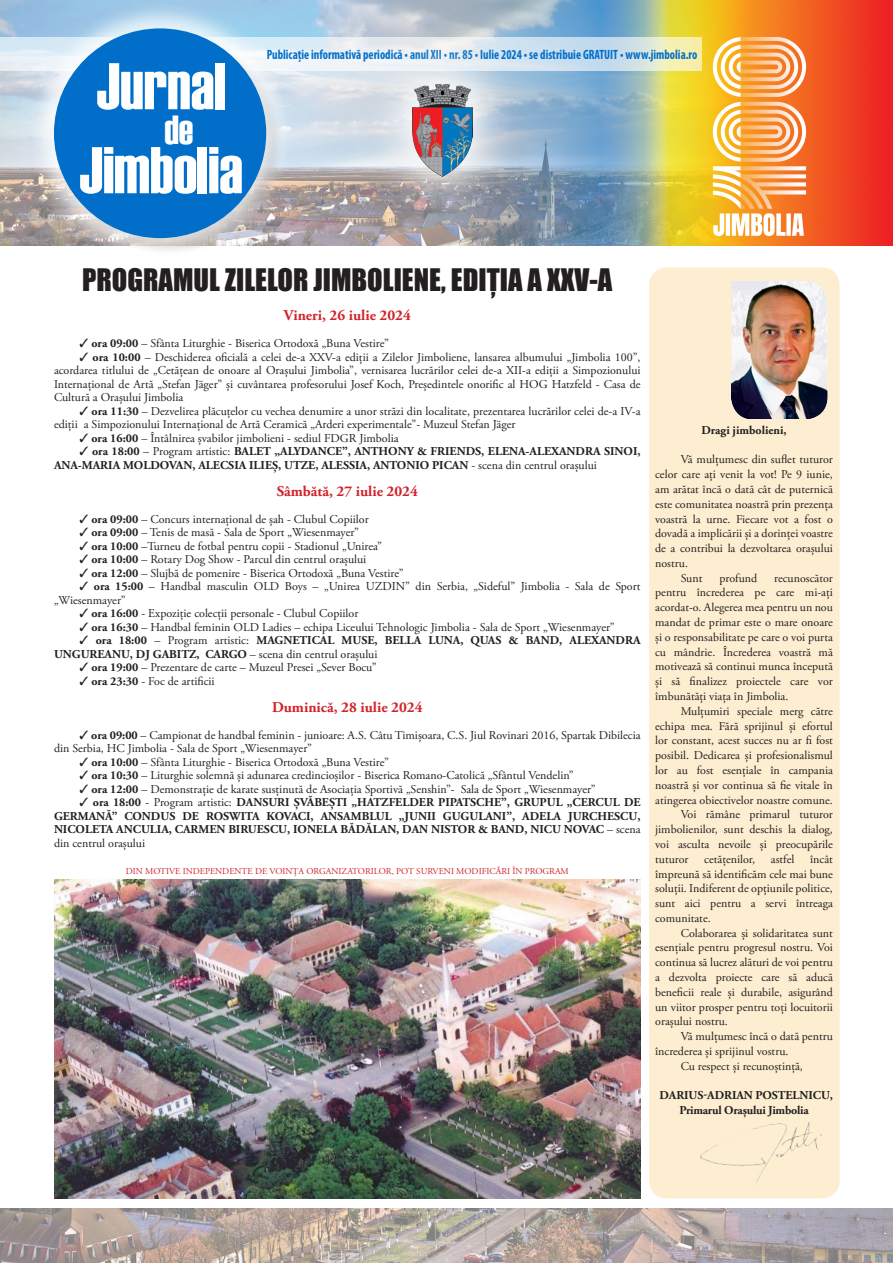
<style>
.page{position:relative;width:893px;height:1263px;background:#fff}
.page>*{position:absolute;margin:0;border:0;box-sizing:border-box;transform-origin:0 0}
.t1{font:66px "Haettenschweiler";color:#fff}
.t2{font:40.5px "Haettenschweiler";color:#fff}
.t3{font:28.5px "Impact";color:#231f20}
.t4{font:700 15px "Adobe Garamond Pro";color:#d1232a}
.t5{font:700 condensed 13.5px "Myriad Pro";color:#016ec9;scale:.9 1}
.t6{font:12px/14.9px "Adobe Garamond Pro";color:#231f20;text-align:justify}
.t7{font:700 12px/13.5px "Adobe Garamond Pro";color:#231f20}
.t8{font:700 12px "Adobe Garamond Pro";letter-spacing:-.02em;color:#231f20}
.t9{font:9px "Adobe Garamond Pro";color:#d1232a}
.s1{font-weight:700}
.s2{font-weight:400}
</style>
<div class="page">
<img style="left:0;top:0;width:893px;height:245px">
<svg style="left:0;top:37px;width:702px;height:33px"></svg>
<img style="left:0;top:1209px;width:893px;height:54px">
<div style="left:23px;top:0;width:269px;height:265px;background:#fff;opacity:.75"></div>
<div style="left:54px;top:28px;width:212px;height:210px;background:#016ec9;border-radius:50%"></div>
<svg style="left:361px;top:33px;width:155px;height:184px"></svg>
<img style="left:412px;top:84px;width:60px;height:92px">
<div style="left:649px;top:267px;width:191px;height:931px;background:#fdeed1;border-radius:18px"></div>
<img style="left:732px;top:281px;width:96px;height:137px">
<img style="left:700px;top:1122px;width:139px;height:76px">
<img style="left:702px;top:29px;width:116px;height:215px">
<img style="left:54px;top:879px;width:587px;height:319px">
<p class="t1" style="left:96px;top:49px;width:131px">Jurnal</p>
<p class="t1" style="left:79px;top:133px;width:165px">Jimbolia</p>
<p class="t2" style="left:164px;top:107px;width:30px">de</p>
<p class="t5" style="left:267px;top:46px;width:480px">Publicaţie informativă periodică • anul XII • nr. 85 • Iulie 2024 • se distribuie GRATUIT • www.jimbolia.ro</p>
<p class="t3" style="left:82px;top:258px;width:531px">PROGRAMUL ZILELOR JIMBOLIENE, EDIȚIA A XXV-A</p>
<p class="t4" style="left:284px;top:307px;width:129px">Vineri, 26 iulie 2024</p>
<p class="t6" style="left:80px;top:336px;width:311px">✓ <span class="s1">ora 09:00</span> – Sfânta Liturghie - Biserica Ortodoxă „Buna Vestire”</p>
<p class="t6" style="left:54px;top:351px;width:588px;line-height:13.5px;text-indent:26px">✓ <span class="s1">ora 10:00</span> – Deschiderea oficială a celei de-a XXV-a ediții a Zilelor Jimboliene, lansarea albumului „Jimbolia 100”, acordarea titlului de „Cetățean de onoare al Orașului Jimbolia”, vernisarea lucrărilor celei de-a XII-a ediții a Simpozionului Internațional de Artă „Stefan Jäger” și cuvântarea profesorului Josef Koch, Președintele onorific al HOG Hatzfeld - Casa de Cultură a Orașului Jimbolia</p>
<p class="t6" style="left:54px;top:405px;width:588px;line-height:13.5px;text-indent:26px">✓ <span class="s1">ora 11:30</span> – Dezvelirea plăcuțelor cu vechea denumire a unor străzi din localitate, prezentarea lucrărilor celei de-a IV-a ediții a Simpozionului Internațional de Artă Ceramică „Arderi experimentale”- Muzeul Stefan Jäger</p>
<p class="t6" style="left:80px;top:431px;width:321px">✓ <span class="s1">ora 16:00</span> – Întâlnirea șvabilor jimbolieni - sediul FDGR Jimbolia</p>
<p class="t7" style="left:54px;top:445px;width:588px;text-indent:26px">✓ ora 18:00 <span class="s2">– Program artistic:</span> BALET „ALYDANCE”, ANTHONY &amp; FRIENDS, ELENA-ALEXANDRA SINOI,<br>ANA-MARIA MOLDOVAN, ALECSIA ILIEȘ, UTZE, ALESSIA, ANTONIO PICAN <span class="s2">- scena din centrul orașului</span></p>
<p class="t4" style="left:277px;top:482px;width:142px">Sâmbătă, 27 iulie 2024</p>
<p class="t6" style="left:80px;top:512px;width:291px">✓ <span class="s1">ora 09:00</span> – Concurs internațional de șah - Clubul Copiilor</p>
<p class="t6" style="left:80px;top:525px;width:281px">✓ <span class="s1">ora 09:00</span> – Tenis de masă - Sala de Sport „Wiesenmayer”</p>
<p class="t6" style="left:80px;top:539px;width:304px">✓ <span class="s1">ora 10:00</span> –Turneu de fotbal pentru copii - Stadionul „Unirea”</p>
<p class="t6" style="left:80px;top:552px;width:288px">✓ <span class="s1">ora 10:00</span> – Rotary Dog Show - Parcul din centrul orașului</p>
<p class="t6" style="left:80px;top:566px;width:326px">✓ <span class="s1">ora 12:00</span> – Slujbă de pomenire - Biserica Ortodoxă „Buna Vestire”</p>
<p class="t6" style="left:54px;top:580px;width:588px;line-height:13.5px;text-indent:26px">✓ <span class="s1">ora 15:00</span> – Handbal masculin OLD Boys – „Unirea UZDIN” din Serbia, „Sideful” Jimbolia - Sala de Sport „Wiesenmayer”</p>
<p class="t6" style="left:80px;top:606px;width:280px">✓ <span class="s1">ora 16:00</span> - Expoziție colecții personale - Clubul Copiilor</p>
<p class="t6" style="left:80px;top:620px;width:537px">✓ <span class="s1">ora 16:30</span> – Handbal feminin OLD Ladies – echipa Liceului Tehnologic Jimbolia - Sala de Sport „Wiesenmayer”</p>
<p class="t7" style="left:54px;top:634px;width:588px;text-indent:26px">✓ ora 18:00 <span class="s2">– Program artistic:</span> MAGNETICAL MUSE, BELLA LUNA, QUAS &amp; BAND, ALEXANDRA<br>UNGUREANU, DJ GABITZ, CARGO <span class="s2">– scena din centrul orașului</span></p>
<p class="t6" style="left:80px;top:660px;width:299px">✓ <span class="s1">ora 19:00</span> – Prezentare de carte – Muzeul Presei „Sever Bocu”</p>
<p class="t6" style="left:80px;top:674px;width:137px">✓ <span class="s1">ora 23:30</span> - Foc de artificii</p>
<p class="t4" style="left:272px;top:698px;width:152px">Duminică, 28 iulie 2024</p>
<p class="t6" style="left:54px;top:729px;width:588px;line-height:13.5px;text-indent:26px">✓ <span class="s1">ora 09:00</span> – Campionat de handbal feminin - junioare: A.S. Câtu Timișoara, C.S. Jiul Rovinari 2016, Spartak Dibilecia din Serbia, HC Jimbolia - Sala de Sport „Wiesenmayer”</p>
<p class="t6" style="left:80px;top:755px;width:311px">✓ <span class="s1">ora 10:00</span> – Sfânta Liturghie - Biserica Ortodoxă „Buna Vestire”</p>
<p class="t6" style="left:80px;top:768px;width:496px">✓ <span class="s1">ora 10:30</span> – Liturghie solemnă și adunarea credincioșilor - Biserica Romano-Catolică „Sfântul Vendelin”</p>
<p class="t6" style="left:80px;top:782px;width:518px">✓ <span class="s1">ora 12:00</span> – Demonstrație de karate susținută de Asociația Sportivă „Senshin”- Sala de Sport „Wiesenmayer”</p>
<p class="t7" style="left:54px;top:796px;width:588px;text-align:justify;text-indent:26px">✓ ora 18:00 <span class="s2">- Program artistic:</span> DANSURI ȘVĂBEȘTI „HATZFELDER PIPATSCHE”, GRUPUL „CERCUL DE GERMANĂ” CONDUS DE ROSWITA KOVACI, ANSAMBLUL „JUNII GUGULANI”, ADELA JURCHESCU, NICOLETA ANCULIA, CARMEN BIRUESCU, IONELA BĂDĂLAN, DAN NISTOR &amp; BAND, NICU NOVAC <span class="s2">– scena din centrul orașului</span></p>
<p class="t9" style="left:126px;top:865px;width:445px">DIN MOTIVE INDEPENDENTE DE VOINȚA ORGANIZATORILOR, POT SURVENI MODIFICĂRI ÎN PROGRAM</p>
<p class="t7" style="left:701px;top:423px;width:87px">Dragi jimbolieni,</p>
<p class="t6" style="left:655px;top:452px;width:179px;text-indent:26px">Vă mulțumesc din suflet tuturor celor care ați venit la vot! Pe 9 iunie, am arătat încă o dată cât de puternică este comunitatea noastră prin prezența voastră la urne. Fiecare vot a fost o dovadă a implicării și a dorinței voastre de a contribui la dezvoltarea orașului nostru.</p>
<p class="t6" style="left:681px;top:571px;width:23px">Sunt</p>
<p class="t6" style="left:719px;top:571px;width:39px">profund</p>
<p class="t6" style="left:655px;top:571px;width:179px;text-indent:119px">recunoscător pentru încrederea pe care mi-ați acordat-o. Alegerea mea pentru un nou mandat de primar este o mare onoare și o responsabilitate pe care o voi purta cu mândrie. Încrederea voastră mă motivează să continui munca începută și să finalizez proiectele care vor îmbunătăți viața în Jimbolia.</p>
<p class="t6" style="left:655px;top:704px;width:179px;text-indent:26px">Mulțumiri speciale merg către echipa mea. Fără sprijinul și efortul lor constant, acest succes nu ar fi fost posibil. Dedicarea și profesionalismul lor au fost esențiale în campania noastră și vor continua să fie vitale în atingerea obiectivelor noastre comune.</p>
<p class="t6" style="left:655px;top:807px;width:179px;text-indent:26px">Voi rămâne primarul tuturor jimbolienilor, sunt deschis la dialog, voi asculta nevoile și preocupările tuturor</p>
<p class="t6" style="left:704px;top:852px;width:52px">cetățenilor,</p>
<p class="t6" style="left:771px;top:852px;width:25px">astfel</p>
<p class="t6" style="left:655px;top:852px;width:179px;text-indent:155px">încât împreună să identificăm cele mai bune soluții. Indiferent de opțiunile politice, sunt aici pentru a servi întreaga comunitate.</p>
<p class="t6" style="left:655px;top:926px;width:179px;text-indent:26px">Colaborarea și solidaritatea sunt esențiale pentru progresul nostru. Voi continua să lucrez alături de voi pentru a dezvolta proiecte care să aducă beneficii reale și durabile, asigurând un viitor prosper pentru toți locuitorii orașului nostru.</p>
<p class="t6" style="left:655px;top:1029px;width:179px;text-indent:26px">Vă mulțumesc încă o dată pentru încrederea și sprijinul vostru.</p>
<p class="t6" style="left:681px;top:1059px;width:124px">Cu respect și recunoștință,</p>
<p class="t7" style="left:659px;top:1089px;width:175px">DARIUS-ADRIAN POSTELNICU,</p>
<p class="t8" style="left:679px;top:1103px;width:131px">Primarul Orașului Jimbolia</p>
</div>
